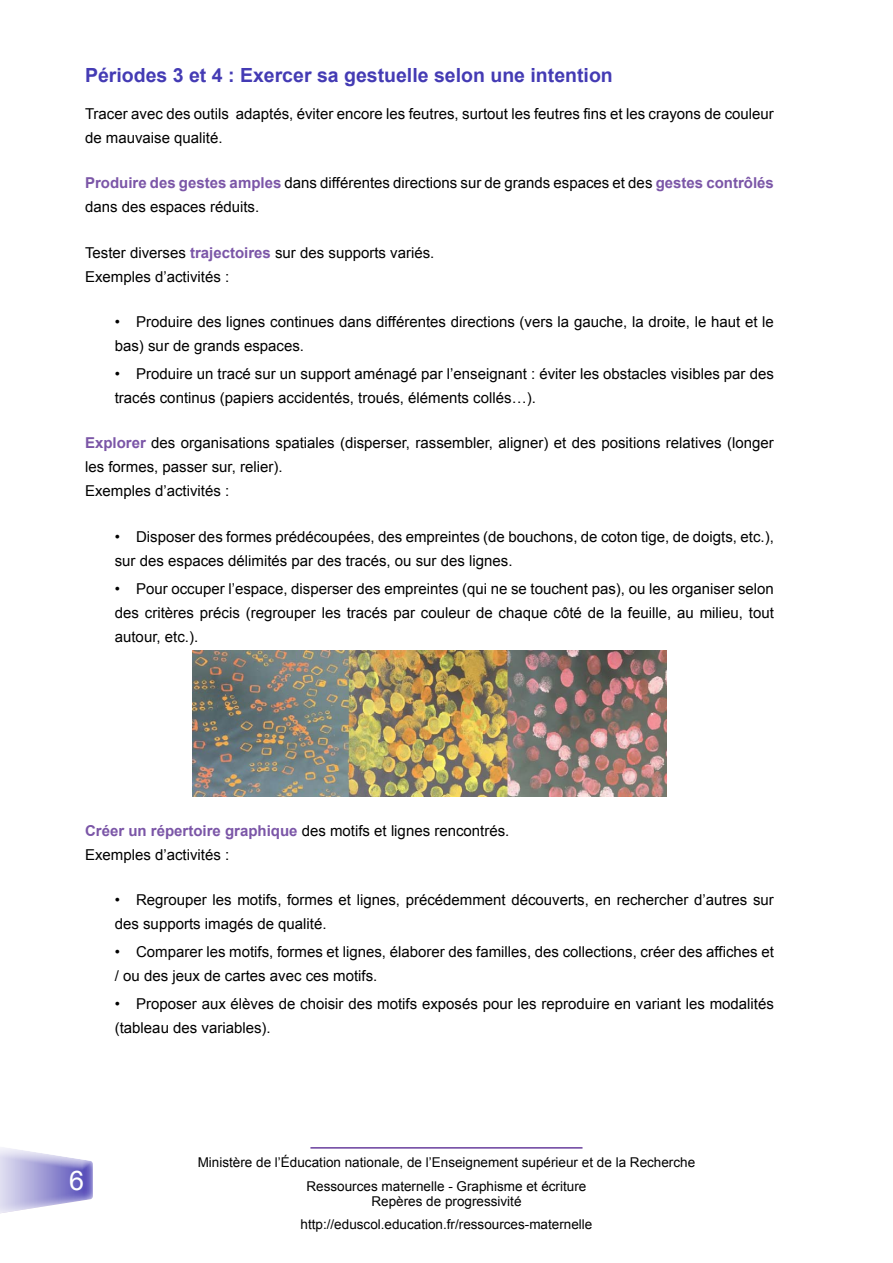
<style>
.page{position:relative;width:893px;height:1263px;background:#fff}
.page>*{position:absolute;margin:0;border:0;box-sizing:border-box;transform-origin:0 0}
.t1{font:27px "Arial";color:#fff}
.t2{font:700 19.5px "Arial";color:#443bb4}
.t3{font:15px/24px "Arial";color:#000}
.t4{font:13.5px/23.5px "Arial";color:#000;text-align:center}
.s1{font-weight:700;color:#7b56a7}
</style>
<div class="page">
<div style="left:0;top:1154px;width:104px;height:63px;background:#6a3f9d;opacity:.75"></div>
<hr style="left:310px;top:1147px;width:272px;height:1px;background:#6a3f9d">
<img style="left:192px;top:650px;width:474px;height:146px">
<h2 class="t2" style="left:85px;top:63px;width:529px">Périodes 3 et 4 : Exercer sa gestuelle selon une intention</h2>
<p class="t3" style="left:85px;top:102px;width:690px">Tracer avec des outils adaptés, éviter encore les feutres, surtout les feutres fins et les crayons de couleur de mauvaise qualité.</p>
<p class="t3" style="left:85px;top:171px;width:690px"><span class="s1">Produire des gestes amples</span> dans différentes directions sur de grands espaces et des <span class="s1">gestes contrôlés </span>dans des espaces réduits.</p>
<p class="t3" style="left:85px;top:240px;width:351px">Tester diverses <span class="s1">trajectoires</span> sur des supports variés.<br>Exemples d’activités :</p>
<p class="t3" style="left:115px;top:310px;width:661px">• Produire des lignes continues dans différentes directions (vers la gauche, la droite, le haut et le bas) sur de grands espaces.</p>
<p class="t3" style="left:115px;top:362px;width:660px">• Produire un tracé sur un support aménagé par l’enseignant : éviter les obstacles visibles par des tracés continus (papiers accidentés, troués, éléments collés…).</p>
<p class="t3" style="left:85px;top:431px;width:690px"><span class="s1">Explorer</span> des organisations spatiales (disperser, rassembler, aligner) et des positions relatives (longer les formes, passer sur, relier).<br>Exemples d’activités :</p>
<p class="t3" style="left:115px;top:524px;width:660px">• Disposer des formes prédécoupées, des empreintes (de bouchons, de coton tige, de doigts, etc.), sur des espaces délimités par des tracés, ou sur des lignes.</p>
<p class="t3" style="left:115px;top:577px;width:661px;text-align:justify">• Pour occuper l’espace, disperser des empreintes (qui ne se touchent pas), ou les organiser selon des critères précis (regrouper les tracés par couleur de chaque côté de la feuille, au milieu, tout autour, etc.).</p>
<p class="t3" style="left:85px;top:818px;width:426px"><span class="s1">Créer un répertoire graphique</span> des motifs et lignes rencontrés.<br>Exemples d’activités :</p>
<p class="t3" style="left:115px;top:888px;width:661px">• Regrouper les motifs, formes et lignes, précédemment découverts, en rechercher d’autres sur des supports imagés de qualité.</p>
<p class="t3" style="left:115px;top:940px;width:661px">• Comparer les motifs, formes et lignes, élaborer des familles, des collections, créer des affiches et / ou des jeux de cartes avec ces motifs.</p>
<p class="t3" style="left:115px;top:992px;width:661px">• Proposer aux élèves de choisir des motifs exposés pour les reproduire en variant les modalités (tableau des variables).</p>
<h1 class="t1" style="left:69px;top:1162px;width:17px">6</h1>
<p class="t4" style="left:198px;top:1151px;width:499px">Ministère de l’Éducation nationale, de l’Enseignement supérieur et de la Recherche<br>Ressources maternelle - Graphisme et écriture</p>
<p class="t4" style="left:301px;top:1189px;width:293px">Repères de progressivité http://eduscol.education.fr/ressources-maternelle</p>
</div>
